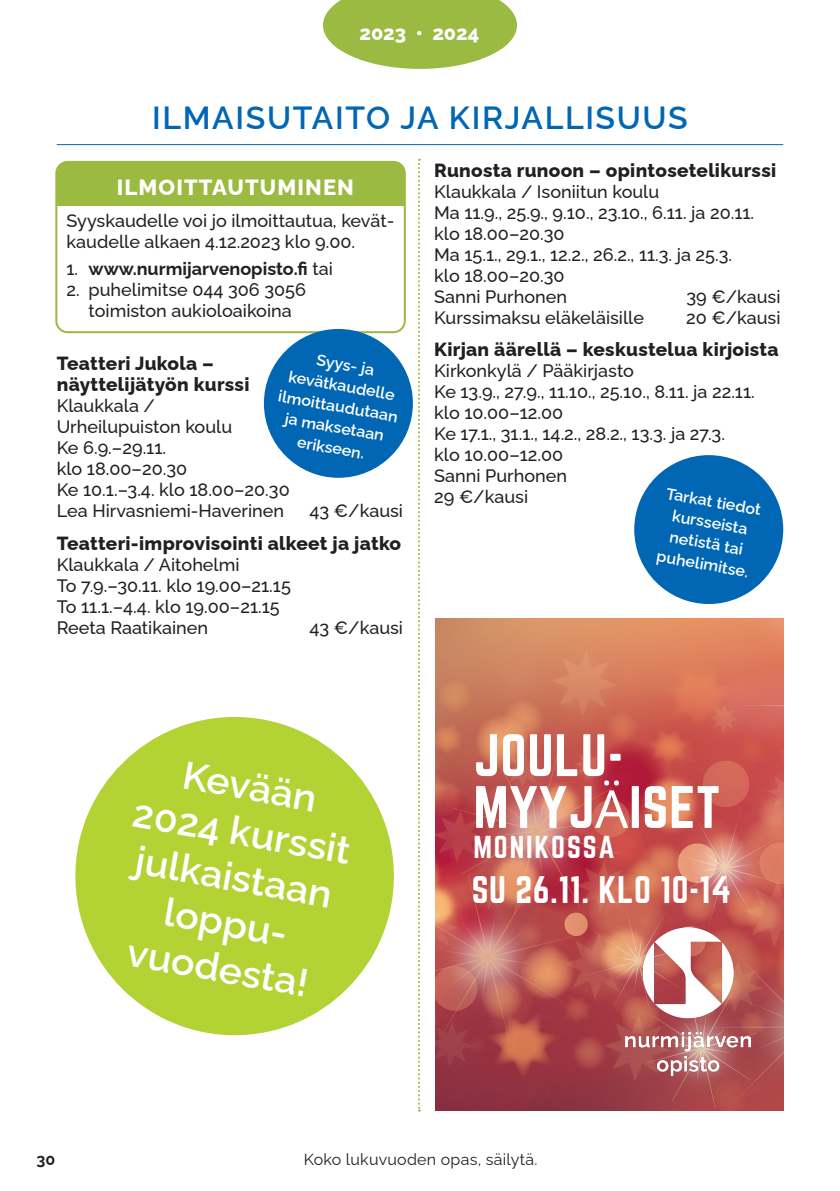
<style>
.page{position:relative;width:840px;height:1191px;background:#fff}
.page>*{position:absolute;margin:0;border:0;box-sizing:border-box;transform-origin:0 0}
.t1{font:52.4px/51.8px "Norwester";letter-spacing:.015em;color:#fff}
.Paikka{font:600 39px/46px "Raleway";color:#fff;text-align:center}
.t2{font:33.6px "Norwester";letter-spacing:.015em;color:#fff}
.nimi_otsikko{font:600 32px "Raleway";letter-spacing:.05em;color:#0166b3}
.t3{font:27.8px "Norwester";letter-spacing:.065em;color:#fff}
.PIKKU_VÄLIOTSIKKO_YL{font:800 22px "Raleway";letter-spacing:.05em;color:#fff}
.t4{font:800 20px "Raleway";color:#fff}
.Kurssin_nimi{font:800 19px/21px "Raleway";letter-spacing:.015em;color:#231f20}
.Aika{font:500 18px/21px "Raleway";color:#231f20}
.Kurssin_vetäjä{font:500 18px "Raleway";color:#231f20}
.Leipis_Yleisteksti{font:500 18px/21px "Raleway";color:#231f20}
.Paikka-2{font:500 18px "Raleway";color:#231f20}
.Leipis_Yleisteksti-2{font:700 18px "Raleway";color:#231f20}
.Paikka-3{font:600 16px/21px "Raleway";color:#fff;text-align:center}
.t5{font:16px "Raleway";letter-spacing:.015em;color:#231f20}
.t6{font:700 16px "Raleway";color:#231f20}
.s1{font-weight:500}
.s2{font-family:"Noto Sans"}
</style>
<div class="page">
<svg style="left:323px;top:0;width:193px;height:69px;background:#aac45f"></svg>
<hr style="left:57px;top:144px;width:725px;height:1px;background:#0166b3">
<div style="left:56px;top:162px;width:348px;height:44px;background:#9bba42"></div>
<div style="left:55px;top:161px;width:350px;height:172px;border:2px solid #9bba42;border-radius:11px"></div>
<svg style="left:418px;top:159px;width:2px;height:952px"></svg>
<div style="left:634px;top:455px;width:148px;height:149px;background:#0166b3;border-radius:50%"></div>
<div style="left:75px;top:717px;width:318px;height:318px;background:#b3d234;border-radius:50%"></div>
<div style="left:264px;top:329px;width:148px;height:149px;background:#0166b3;border-radius:50%"></div>
<img style="left:435px;top:619px;width:347px;height:491px">
<img style="left:624px;top:927px;width:125px;height:148px">
<p class="t4" style="left:359px;top:16px;width:121px">2023 • 2024</p>
<p class="nimi_otsikko" style="left:152px;top:92px;width:536px">ILMAISUTAITO JA KIRJALLISUUS</p>
<p class="PIKKU_VÄLIOTSIKKO_YL" style="left:117px;top:170px;width:238px">ILMOITTAUTUMINEN</p>
<p class="Leipis_Yleisteksti" style="left:66px;top:208px;width:329px">Syyskaudelle voi jo ilmoittautua, kevät&shy;kaudelle alkaen 4.12.2023 klo 9.00.</p>
<p class="Leipis_Yleisteksti-2" style="left:66px;top:254px;width:268px"><span class="s1">1.</span> www.nurmijarvenopisto.fi <span class="s1">tai</span></p>
<p class="Leipis_Yleisteksti" style="left:66px;top:277px;width:241px;text-align:center">2. puhelimitse 044 306 3056 toimiston aukioloaikoina</p>
<p class="Kurssin_nimi" style="left:57px;top:351px;width:194px">Teatteri Jukola – näyttelijätyön kurssi</p>
<p class="Paikka-2" style="left:57px;top:391px;width:100px">Klaukkala /</p>
<p class="Paikka-2" style="left:57px;top:412px;width:177px">Urheilupuiston koulu</p>
<p class="Aika" style="left:57px;top:435px;width:111px">Ke 6.9.–29.11.</p>
<p class="Aika" style="left:57px;top:456px;width:132px">klo 18.00–20.30</p>
<p class="Kurssin_vetäjä" style="left:57px;top:475px;width:234px">Ke 10.1.–3.4. klo 18.00–20.30</p>
<p class="Kurssin_vetäjä" style="left:57px;top:496px;width:229px">Lea Hirvasniemi-Haverinen</p>
<p class="Kurssin_vetäjä" style="left:309px;top:496px;width:95px">43 €/kausi</p>
<p class="Kurssin_nimi" style="left:57px;top:530px;width:346px">Teatteri-improvisointi alkeet ja jatko</p>
<p class="Paikka-2" style="left:57px;top:550px;width:184px">Klaukkala / Aitohelmi</p>
<p class="Aika" style="left:57px;top:573px;width:235px">To 7.9.–30.11. klo 19.00–21.15</p>
<p class="Aika" style="left:57px;top:594px;width:224px">To 11.1.–4.4. klo 19.00–21.15</p>
<p class="Kurssin_vetäjä" style="left:57px;top:613px;width:153px">Reeta Raatikainen</p>
<p class="Kurssin_vetäjä" style="left:309px;top:613px;width:95px">43 €/kausi</p>
<p class="Paikka-3" style="left:294px;top:343px;width:109px;rotate:10deg">Syys- ja kevätkaudelle</p>
<p class="Paikka-3" style="left:280px;top:383px;width:122px;rotate:10deg">ilmoittaudutaan</p>
<p class="Paikka-3" style="left:287px;top:406px;width:102px;rotate:10deg">ja maksetaan</p>
<p class="Paikka-3" style="left:299px;top:429px;width:69px;rotate:10deg">erikseen.</p>
<p class="Kurssin_nimi" style="left:434px;top:157px;width:343px">Runosta runoon – opintosetelikurssi</p>
<p class="Paikka-2" style="left:434px;top:177px;width:226px">Klaukkala / Isoniitun koulu</p>
<p class="Aika" style="left:434px;top:200px;width:321px">Ma 11.9., 25.9., 9.10., 23.10., 6.11. ja 20.11. klo 18.00–20.30</p>
<p class="Aika" style="left:434px;top:242px;width:299px">Ma 15.1., 29.1., 12.2., 26.2., 11.3. ja 25.3. klo 18.00–20.30</p>
<p class="Kurssin_vetäjä" style="left:434px;top:282px;width:134px">Sanni Purhonen</p>
<p class="Kurssin_vetäjä" style="left:686px;top:282px;width:95px">39 €/kausi</p>
<p class="Kurssin_vetäjä" style="left:434px;top:303px;width:211px">Kurssimaksu eläkeläisille</p>
<p class="Kurssin_vetäjä" style="left:685px;top:303px;width:96px">20 €/kausi</p>
<p class="Kurssin_nimi" style="left:434px;top:337px;width:346px">Kirjan äärellä – keskustelua kirjoista</p>
<p class="Paikka-2" style="left:434px;top:356px;width:201px">Kirkonkylä / Pääkirjasto</p>
<p class="Aika" style="left:434px;top:379px;width:322px">Ke 13.9., 27.9., 11.10., 25.10., 8.11. ja 22.11. klo 10.00–12.00</p>
<p class="Aika" style="left:434px;top:421px;width:292px">Ke 17.1., 31.1., 14.2., 28.2., 13.3. ja 27.3.</p>
<p class="Aika" style="left:434px;top:442px;width:131px">klo 10.00–12.00</p>
<p class="Kurssin_vetäjä" style="left:434px;top:461px;width:134px">Sanni Purhonen</p>
<p class="Kurssin_vetäjä" style="left:434px;top:482px;width:95px">29 €/kausi</p>
<p class="Paikka-3" style="left:668px;top:481px;width:97px;rotate:10deg">Tarkat tiedot kursseista netistä tai puhelimitse.</p>
<p class="Paikka" style="left:146px;top:740px;width:222px;rotate:10deg">Kevään<br>2024 kurssit julkaistaan loppu&shy;vuodesta!</p>
<p class="t1" style="left:473px;top:731px;width:248px">JOULU-<br>MYYJ<span class="s2">Ä</span>ISET</p>
<p class="t3" style="left:473px;top:833px;width:143px">MONIKOSSA</p>
<p class="t2" style="left:471px;top:873px;width:261px">SU 26.11. KLO 10-14</p>
<p class="t6" style="left:37px;top:1146px;width:20px">30</p>
<p class="t5" style="left:303px;top:1147px;width:235px">Koko lukuvuoden opas, säilytä.</p>
</div>
